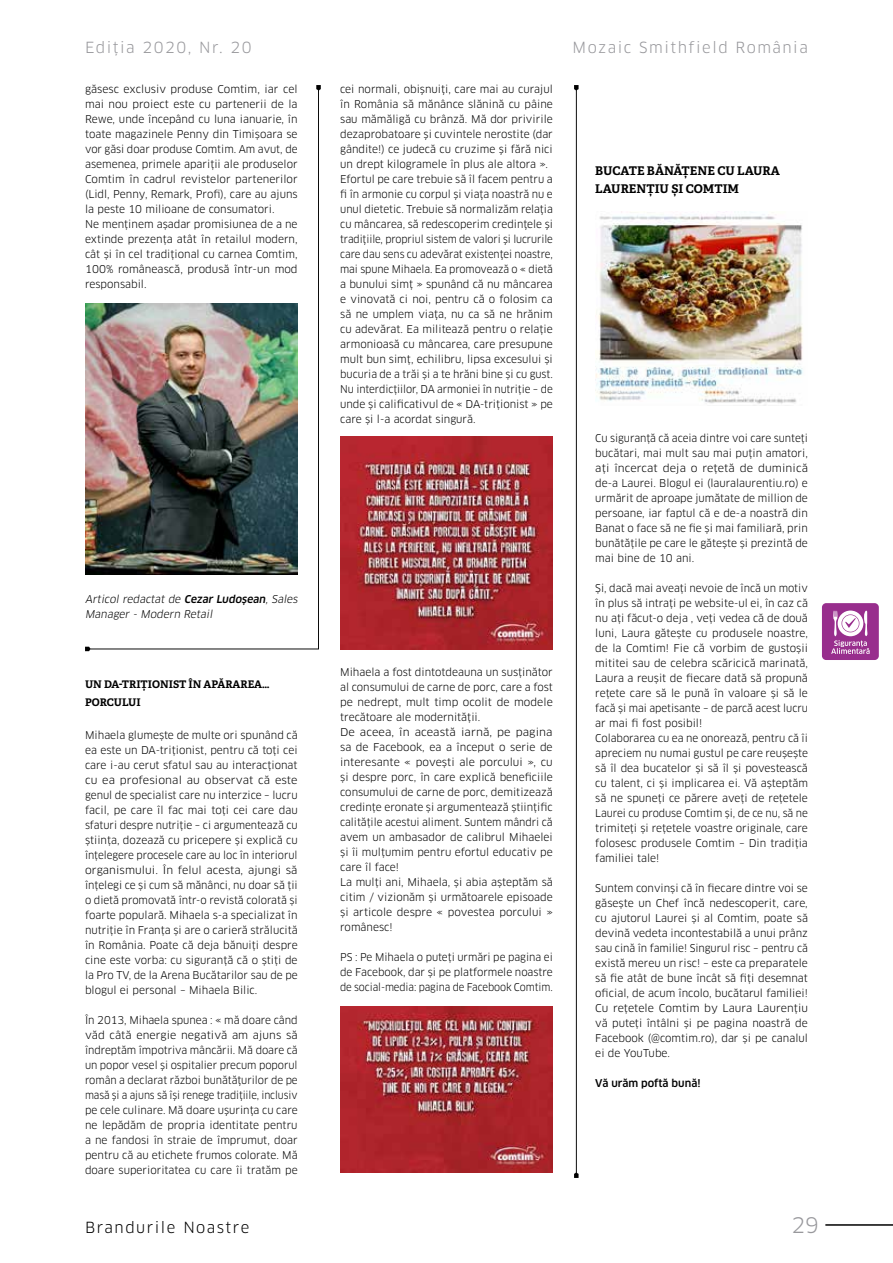
<style>
.page{position:relative;width:893px;height:1263px;background:#fff}
.page>*{position:absolute;margin:0;border:0;box-sizing:border-box;transform-origin:0 0}
.t1{font:21px "Clan Pro";color:#98989c}
.t2{font:15px "Clan Pro";letter-spacing:.1em;color:#98989c}
.t3{font:15px "Clan Pro";letter-spacing:.1em;color:#000}
.t4{font:700 12px/18px "Adelle PE";color:#000}
.t5{font:10.5px/15px "Clan Pro";color:#000;text-align:justify}
.t6{font:italic 10.5px/15px "Clan Pro";color:#000}
.t7{font:700 10.5px/18px "Adelle PE";color:#000}
.t8{font:500 10.5px "Clan Pro";color:#000}
.s1{font-weight:500}
</style>
<div class="page">
<hr style="left:825px;top:1224px;width:68px;height:2px;background:#000">
<div style="left:822px;top:603px;width:57px;height:57px;background:#982e8d;border-radius:4px"></div>
<svg style="left:831px;top:610px;width:39px;height:44px"></svg>
<svg style="left:574px;top:85px;width:5px;height:1093px"></svg>
<img style="left:595px;top:211px;width:208px;height:194px">
<img style="left:85px;top:85px;width:236px;height:566px">
<img style="left:340px;top:436px;width:213px;height:213px">
<img style="left:340px;top:1006px;width:213px;height:167px">
<h2 class="t2" style="left:85px;top:39px;width:168px">Ediția 2020, Nr. 20</h2>
<h2 class="t2" style="left:572px;top:39px;width:237px">Mozaic Smithfield România</h2>
<p class="t5" style="left:85px;top:82px;width:214px;text-align:left">găsesc exclusiv produse Comtim, iar cel mai nou proiect este cu partenerii de la Rewe, unde începând cu luna ianuarie, în toate magazinele Penny din Timișoara se vor găsi doar produse Comtim. Am avut, de asemenea, primele apariții ale produselor Comtim în cadrul revistelor partenerilor (Lidl, Penny, Remark, Profi), care au ajuns la peste 10 milioane de consumatori.<br>Ne menținem așadar promisiunea de a ne extinde prezența atât în retailul modern, cât și în cel tradițional cu carnea Comtim, 100% românească, produsă într-un mod responsabil.</p>
<p class="t5" style="left:340px;top:82px;width:214px;text-align:left">cei normali, obişnuiţi, care mai au curajul în România să mănânce slănină cu pâine sau mămăligă cu brânză. Mă dor privirile dezaprobatoare şi cuvintele nerostite (dar gândite!) ce judecă cu cruzime şi fără nici un drept kilogramele în plus ale altora ».<br>Efortul pe care trebuie să îl facem pentru a fi în armonie cu corpul şi viaţa noastră nu e unul dietetic. Trebuie să normalizăm relaţia cu mâncarea, să redescoperim credinţele şi tradiţiile, propriul sistem de valori şi lucrurile care dau sens cu adevărat existenţei noastre, mai spune Mihaela. Ea promovează o « dietă a bunului simț » spunând că nu mâncarea e vinovată ci noi, pentru că o folosim ca să ne umplem viaţa, nu ca să ne hrănim cu adevărat. Ea militează pentru o relație armonioasă cu mâncarea, care presupune mult bun simț, echilibru, lipsa excesului și bucuria de a trăi și a te hrăni bine și cu gust.<br>Nu interdicțiilor, DA armoniei în nutriție – de unde și calificativul de « DA-triționist » pe care și l-a acordat singură.</p>
<p class="t6" style="left:85px;top:592px;width:216px">Articol redactat de <span class="s1">Cezar Ludoșean</span>, Sales<br>Manager - Modern Retail</p>
<p class="t7" style="left:85px;top:675px;width:186px">UN DA-TRIȚIONIST ÎN APĂRAREA…<br>PORCULUI</p>
<p class="t5" style="left:85px;top:728px;width:214px">Mihaela glumește de multe ori spunând că ea este un DA-triționist, pentru că toți cei care i-au cerut sfatul sau au interacționat cu ea profesional au observat că este genul de specialist care nu interzice – lucru facil, pe care îl fac mai toți cei care dau sfaturi despre nutriție – ci argumentează cu știința, dozează cu pricepere și explică cu înțelegere procesele care au loc în interiorul organismului. În felul acesta, ajungi să înțelegi ce și cum să mănânci, nu doar să ții o dietă promovată într-o revistă colorată și foarte populară. Mihaela s-a specializat în nutriție în Franța și are o carieră strălucită în România. Poate că deja bănuiți despre cine este vorba: cu siguranță că o știți de la Pro TV, de la Arena Bucătarilor sau de pe blogul ei personal – Mihaela Bilic.</p>
<p class="t5" style="left:85px;top:1013px;width:214px">În 2013, Mihaela spunea : « mă doare când văd câtă energie negativă am ajuns să îndreptăm împotriva mâncării. Mă doare că un popor vesel şi ospitalier precum poporul român a declarat război bunătăţurilor de pe masă şi a ajuns să îşi renege tradiţiile, inclusiv pe cele culinare. Mă doare uşurinţa cu care ne lepădăm de propria identitate pentru a ne fandosi în straie de împrumut, doar pentru că au etichete frumos colorate. Mă doare superioritatea cu care îi tratăm pe</p>
<p class="t5" style="left:340px;top:665px;width:214px;text-align:left">Mihaela a fost dintotdeauna un susținător al consumului de carne de porc, care a fost pe nedrept, mult timp ocolit de modele trecătoare ale modernității.<br>De aceea, în această iarnă, pe pagina sa de Facebook, ea a început o serie de interesante « povești ale porcului », cu și despre porc, în care explică beneficiile consumului de carne de porc, demitizează credințe eronate și argumentează științific calitățile acestui aliment. Suntem mândri că avem un ambasador de calibrul Mihaelei și îi mulțumim pentru efortul educativ pe care îl face!<br>La mulți ani, Mihaela, și abia așteptăm să citim / vizionăm și următoarele episoade și articole despre « povestea porcului » românesc!</p>
<p class="t5" style="left:340px;top:950px;width:214px">PS : Pe Mihaela o puteți urmări pe pagina ei de Facebook, dar și pe platformele noastre de social-media: pagina de Facebook Comtim.</p>
<p class="t4" style="left:595px;top:161px;width:186px">BUCATE BĂNĂȚENE CU LAURA<br>LAURENȚIU ȘI COMTIM</p>
<p class="t5" style="left:595px;top:431px;width:214px">Cu siguranță că aceia dintre voi care sunteți bucătari, mai mult sau mai puțin amatori, ați încercat deja o rețetă de duminică de-a Laurei. Blogul ei (lauralaurentiu.ro) e urmărit de aproape jumătate de million de persoane, iar faptul că e de-a noastră din Banat o face să ne fie și mai familiară, prin bunătățile pe care le gătește și prezintă de mai bine de 10 ani.</p>
<p class="t5" style="left:595px;top:581px;width:214px;text-align:left">Și, dacă mai aveați nevoie de încă un motiv în plus să intrați pe website-ul ei, în caz că nu ați făcut-o deja , veți vedea că de două luni, Laura gătește cu produsele noastre, de la Comtim! Fie că vorbim de gustoșii mititei sau de celebra scăricică marinată, Laura a reușit de fiecare dată să propună rețete care să le pună în valoare și să le facă și mai apetisante – de parcă acest lucru ar mai fi fost posibil!<br>Colaborarea cu ea ne onorează, pentru că îi apreciem nu numai gustul pe care reușește să îl dea bucatelor și să îl și povestească cu talent, ci și implicarea ei. Vă așteptăm să ne spuneți ce părere aveți de rețetele Laurei cu produse Comtim și, de ce nu, să ne trimiteți și rețetele voastre originale, care folosesc produsele Comtim – Din tradiția familiei tale!</p>
<p class="t5" style="left:595px;top:881px;width:214px">Suntem convinși că în fiecare dintre voi se găsește un Chef încă nedescoperit, care, cu ajutorul Laurei și al Comtim, poate să devină vedeta incontestabilă a unui prânz sau cină în familie! Singurul risc – pentru că există mereu un risc! – este ca preparatele să fie atât de bune încât să fiți desemnat oficial, de acum încolo, bucătarul familiei!<br>Cu rețetele Comtim by Laura Laurențiu vă puteți întâlni și pe pagina noastră de Facebook (@comtim.ro), dar și pe canalul ei de YouTube.</p>
<p class="t8" style="left:595px;top:1077px;width:107px">Vă urăm poftă bună!</p>
<h2 class="t3" style="left:85px;top:1219px;width:166px">Brandurile Noastre</h2>
<h1 class="t1" style="left:791px;top:1213px;width:29px">29</h1>
</div>
